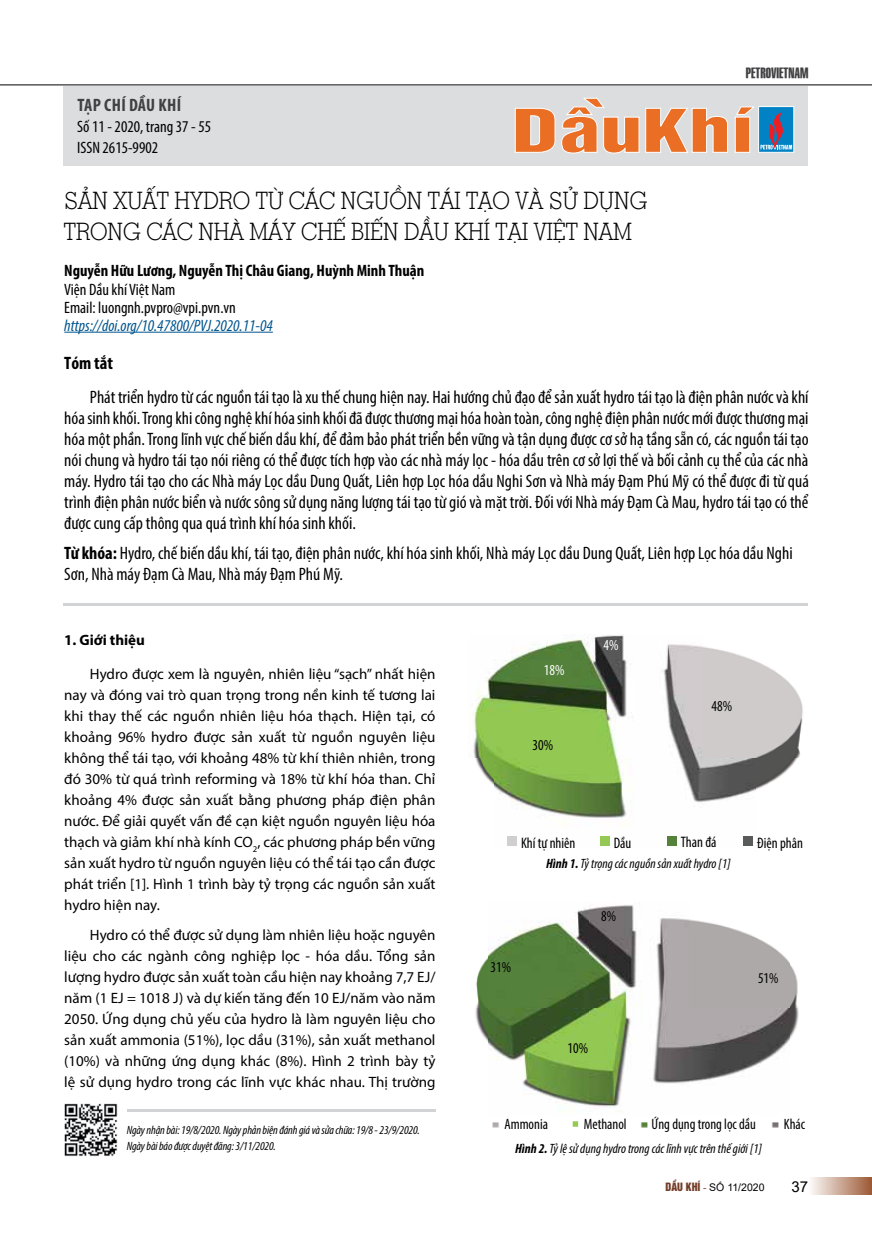
<style>
.page{position:relative;width:872px;height:1234px;background:#fff}
.page>*{position:absolute;margin:0;border:0;box-sizing:border-box;transform-origin:0 0}
.t1{font:300 24px/31.5px "Geo Slab 703";color:#000;scale:.9 1}
.t2{font:condensed 18px/21px "Myriad Pro";color:#000;text-align:justify}
.t3{font:700 condensed 18px "Myriad Pro";letter-spacing:.02em;color:#414042}
.t4{font:700 condensed 18px "Myriad Pro";color:#000}
.t5{font:condensed 16.5px/21px "Myriad Pro";color:#000}
.t6{font:700 condensed 16.5px "Myriad Pro";color:#000}
.t7{font:italic condensed 16.5px "Myriad Pro";color:#00558f}
.t8{font:condensed 15.15px "Myriad Pro";color:#000;scale:.96 1}
.t9{font:condensed 15.15px "Myriad Pro";color:#fff;scale:.96 1}
.t10{font:15px/21px "Myriad Pro";color:#000;text-align:justify}
.t11{font:condensed 15px "Myriad Pro";color:#000;scale:.96 1}
.t12{font:700 15px "Myriad Pro";color:#000}
.t13{font:15px "Arial";color:#000}
.t14{font:14.25px "SFU Swiss BT Extra Compressed";color:#414042}
.t15{font:italic condensed 13.5px "Myriad Pro";color:#000}
.t16{font:italic condensed 12px/16.5px "Myriad Pro";letter-spacing:-.01em;color:#000}
.t17{font:10.5px "Arial";color:#000}
.s1{font-weight:700}
.s2{font-family:"UTM Helvet Ins";color:#733c27}
.s3{font-family:"Times New Roman";color:#733c27}
</style>
<div class="page">
<hr style="left:0;top:84px;width:872px;height:1px;background:#000">
<div style="left:808px;top:1177px;width:64px;height:17px;background:linear-gradient(to right,#fefefd,#9e5b38)"></div>
<div style="left:63px;top:86px;width:744px;height:79px;background:#dcddde"></div>
<div style="left:758px;top:106px;width:36px;height:47px;border:1px solid #fff"></div>
<svg style="left:515px;top:98px;width:277px;height:55px"></svg>
<hr style="left:64px;top:332px;width:179px;height:1px;background:#00558f">
<hr style="left:243px;top:332px;width:30px;height:1px;background:#00558f">
<hr style="left:63px;top:603px;width:744px;height:3px;background:#d1d3d4">
<hr style="left:127px;top:1108px;width:308px;height:3px;background:#d1d3d4">
<img style="left:475px;top:905px;width:324px;height:202px">
<img style="left:492px;top:1121px;width:287px;height:7px">
<div style="left:502px;top:1114px;width:55px;height:22px;background:#fff"></div>
<div style="left:579px;top:1114px;width:56px;height:22px;background:#fff"></div>
<div style="left:651px;top:1114px;width:56px;height:22px;background:#fff"></div>
<div style="left:707px;top:1114px;width:56px;height:22px;background:#fff"></div>
<div style="left:710px;top:1117px;width:56px;height:19px;background:#fff"></div>
<img style="left:473px;top:635px;width:330px;height:211px">
<div style="left:507px;top:835px;width:10px;height:10px;background:#d1cfce"></div>
<div style="left:600px;top:835px;width:9px;height:10px;background:#93c954"></div>
<div style="left:667px;top:835px;width:9px;height:10px;background:#55823b"></div>
<div style="left:743px;top:835px;width:10px;height:10px;background:#595a5a"></div>
<img style="left:64px;top:1103px;width:54px;height:54px">
<p class="t3" style="left:77px;top:94px;width:105px">TẠP CHÍ DẦU KHÍ</p>
<p class="t5" style="left:77px;top:115px;width:135px">Số 11 - 2020, trang 37 - 55<br>ISSN 2615-9902</p>
<h1 class="t1" style="left:64px;top:183px;width:650px">SẢN XUẤT HYDRO TỪ CÁC NGUỒN TÁI TẠO VÀ SỬ DỤNG<br>TRONG CÁC NHÀ MÁY CHẾ BIẾN DẦU KHÍ TẠI VIỆT NAM</h1>
<p class="t14" style="left:746px;top:62px;width:64px">PETROVIETNAM</p>
<p class="t6" style="left:64px;top:260px;width:362px">Nguyễn Hữu Lương, Nguyễn Thị Châu Giang, Huỳnh Minh Thuận</p>
<p class="t5" style="left:64px;top:280px;width:173px;line-height:18px">Viện Dầu khí Việt Nam<br>Email: luongnh.pvpro@vpi.pvn.vn</p>
<p class="t7" style="left:64px;top:315px;width:210px">https://doi.org/10.47800/PVJ.2020.11-04</p>
<p class="t4" style="left:64px;top:352px;width:50px">Tóm tắt</p>
<p class="t2" style="left:64px;top:386px;width:746px;text-indent:26px">Phát triển hydro từ các nguồn tái tạo là xu thế chung hiện nay. Hai hướng chủ đạo để sản xuất hydro tái tạo là điện phân nước và khí hóa sinh khối. Trong khi công nghệ khí hóa sinh khối đã được thương mại hóa hoàn toàn, công nghệ điện phân nước mới được thương mại hóa một phần. Trong lĩnh vực chế biến dầu khí, để đảm bảo phát triển bền vững và tận dụng được cơ sở hạ tầng sẵn có, các nguồn tái tạo nói chung và hydro tái tạo nói riêng có thể được tích hợp vào các nhà máy lọc - hóa dầu trên cơ sở lợi thế và bối cảnh cụ thể của các nhà máy. Hydro tái tạo cho các Nhà máy Lọc dầu Dung Quất, Liên hợp Lọc hóa dầu Nghi Sơn và Nhà máy Đạm Phú Mỹ có thể được đi từ quá trình điện phân nước biển và nước sông sử dụng năng lượng tái tạo từ gió và mặt trời. Đối với Nhà máy Đạm Cà Mau, hydro tái tạo có thể được cung cấp thông qua quá trình khí hóa sinh khối.</p>
<p class="t2" style="left:64px;top:542px;width:730px"><span class="s1">Từ khóa:</span> Hydro, chế biến dầu khí, tái tạo, điện phân nước, khí hóa sinh khối, Nhà máy Lọc dầu Dung Quất, Liên hợp Lọc hóa dầu Nghi<br>Sơn, Nhà máy Đạm Cà Mau, Nhà máy Đạm Phú Mỹ.</p>
<p class="t12" style="left:64px;top:630px;width:82px">1. Giới thiệu</p>
<p class="t10" style="left:64px;top:663px;width:373px;text-indent:26px">Hydro được xem là nguyên, nhiên liệu “sạch” nhất hiện nay và đóng vai trò quan trọng trong nền kinh tế tương lai khi thay thế các nguồn nhiên liệu hóa thạch. Hiện tại, có khoảng 96% hydro được sản xuất từ nguồn nguyên liệu không thể tái tạo, với khoảng 48% từ khí thiên nhiên, trong đó 30% từ quá trình reforming và 18% từ khí hóa than. Chỉ khoảng 4% được sản xuất bằng phương pháp điện phân nước. Để giải quyết vấn đề cạn kiệt nguồn nguyên liệu hóa thạch và giảm khí nhà kính CO<sub>2</sub>, các phương pháp bền vững sản xuất hydro từ nguồn nguyên liệu có thể tái tạo cần được phát triển [1]. Hình 1 trình bày tỷ trọng các nguồn sản xuất hydro hiện nay.</p>
<p class="t10" style="left:64px;top:923px;width:373px;text-indent:26px">Hydro có thể được sử dụng làm nhiên liệu hoặc nguyên liệu cho các ngành công nghiệp lọc - hóa dầu. Tổng sản lượng hydro được sản xuất toàn cầu hiện nay khoảng 7,7 EJ/ năm (1 EJ = 1018 J) và dự kiến tăng đến 10 EJ/năm vào năm 2050. Ứng dụng chủ yếu của hydro là làm nguyên liệu cho sản xuất ammonia (51%), lọc dầu (31%), sản xuất methanol (10%) và những ứng dụng khác (8%). Hình 2 trình bày tỷ lệ sử dụng hydro trong các lĩnh vực khác nhau. Thị trường</p>
<p class="t16" style="left:127px;top:1120px;width:295px">Ngày nhận bài: 19/8/2020. Ngày phản biện đánh giá và sửa chữa: 19/8 - 23/9/2020.<br>Ngày bài báo được duyệt đăng: 3/11/2020.</p>
<p class="t9" style="left:544px;top:661px;width:23px">18%</p>
<p class="t8" style="left:532px;top:735px;width:23px">30%</p>
<p class="t9" style="left:603px;top:635px;width:17px">4%</p>
<p class="t8" style="left:711px;top:697px;width:23px">48%</p>
<p class="t8" style="left:521px;top:833px;width:58px">Khí tự nhiên</p>
<p class="t8" style="left:613px;top:833px;width:20px">Dầu</p>
<p class="t8" style="left:680px;top:832px;width:39px">Than đá</p>
<p class="t8" style="left:757px;top:833px;width:49px">Điện phân</p>
<p class="t15" style="left:546px;top:854px;width:186px"><span class="s1">Hình 1.</span> Tỷ trọng các nguồn sản xuất hydro [1]</p>
<p class="t11" style="left:490px;top:957px;width:23px">31%</p>
<p class="t11" style="left:601px;top:907px;width:17px">8%</p>
<p class="t11" style="left:567px;top:1038px;width:23px">10%</p>
<p class="t11" style="left:758px;top:968px;width:23px">51%</p>
<p class="t11" style="left:504px;top:1114px;width:47px">Ammonia</p>
<p class="t11" style="left:584px;top:1114px;width:46px">Methanol</p>
<p class="t11" style="left:651px;top:1114px;width:110px">Ứng dụng trong lọc dầu</p>
<p class="t11" style="left:784px;top:1114px;width:24px">Khác</p>
<p class="t15" style="left:515px;top:1140px;width:248px"><span class="s1">Hình 2.</span> Tỷ lệ sử dụng hydro trong các lĩnh vực trên thế giới [1]</p>
<p class="t17" style="left:665px;top:1179px;width:101px"><span class="s2">DẦU KHÍ</span> <span class="s3">-</span> SỐ 11/2020</p>
<p class="t13" style="left:791px;top:1175px;width:18px">37</p>
</div>
